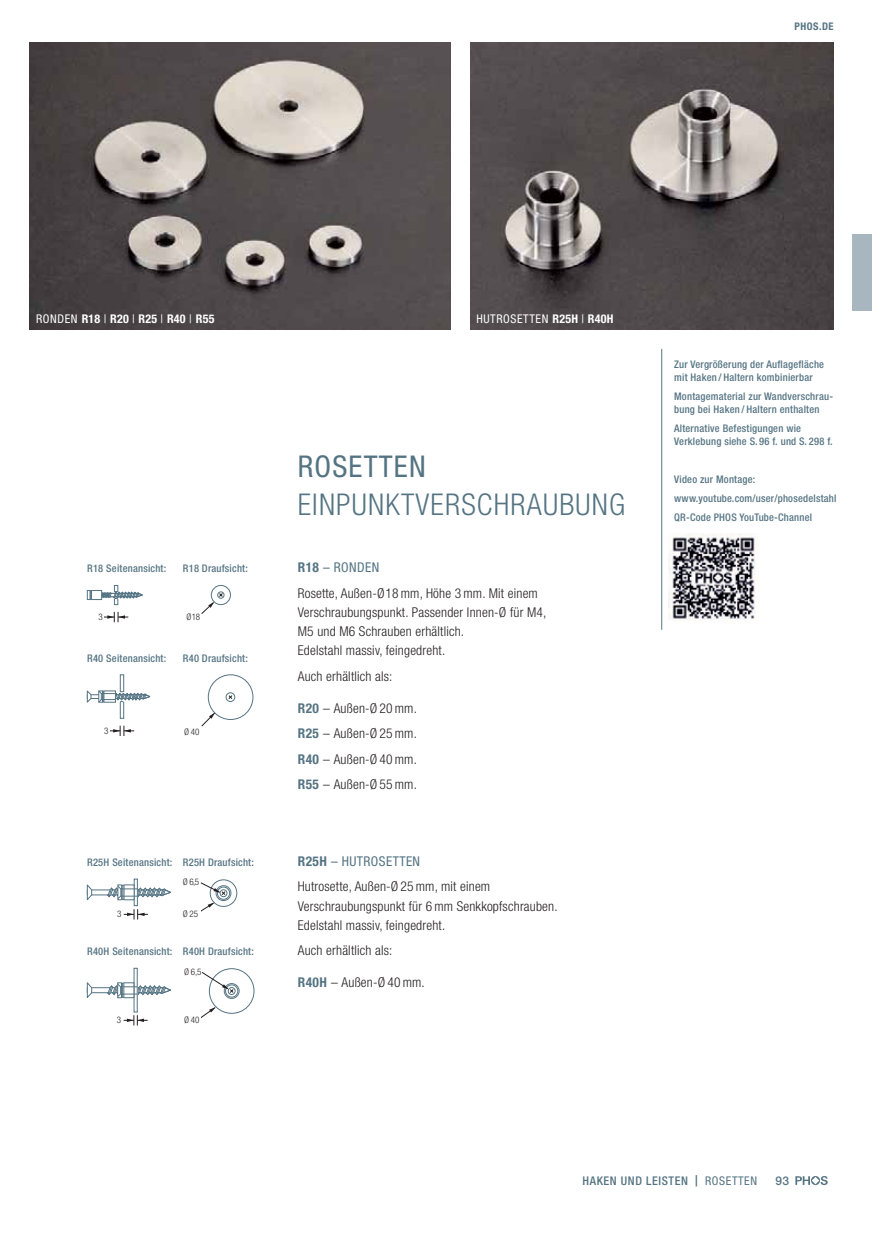
<style>
.page{position:relative;width:872px;height:1234px;background:#fff}
.page>*{position:absolute;margin:0;border:0;box-sizing:border-box;transform-origin:0 0}
.t1{font:300 condensed 30px "Helvetica Neue LT Std";letter-spacing:.04em;color:#557483}
.t2{font:condensed 30px "Helvetica Neue LT Std";letter-spacing:.04em;color:#557483}
.t3{font:300 condensed 13.5px/25.5px "Helvetica Neue LT Std";letter-spacing:.015em;color:#231f20}
.t4{font:700 condensed 12px "Helvetica Neue LT Std";letter-spacing:.02em;color:#fff}
.t5{font:500 condensed 12px "Helvetica Neue LT Std";letter-spacing:.05em;color:#557483}
.t6{font:condensed 12px "Helvetica Neue LT Std";letter-spacing:.05em;color:#fff}
.t7{font:500 12px "Helvetica Neue LT Std";color:#557483}
.t8{font:500 condensed 10.5px/12.8px "Helvetica Neue LT Std";letter-spacing:.02em;color:#557483}
.t9{font:700 condensed 10.5px "Helvetica Neue LT Std";letter-spacing:.05em;color:#557483}
.t10{font:300 condensed 9px "Helvetica Neue LT Std";color:#231f20}
.s1{font-weight:400}
.s2{font-weight:700}
.s3{font-weight:700;color:#557483}
.s4{font-weight:400;color:#557483}
.s5{font-stretch:normal;font-size:11.25px}
</style>
<div class="page">
<img style="left:30px;top:43px;width:421px;height:287px">
<img style="left:470px;top:43px;width:363px;height:287px">
<img style="left:669px;top:533px;width:89px;height:89px">
<div style="left:211px;top:585px;width:20px;height:20px;border:1px solid #557483;border-radius:50%"></div>
<div style="left:217px;top:591px;width:7px;height:7px;border:1px solid #557483;border-radius:50%"></div>
<svg style="left:201px;top:592px;width:22px;height:22px"></svg>
<div style="left:114px;top:585px;width:4px;height:20px;border:1px solid #557483"></div>
<svg style="left:87px;top:590px;width:56px;height:9px"></svg>
<svg style="left:104px;top:611px;width:24px;height:11px"></svg>
<div style="left:120px;top:674px;width:4px;height:44px;border:1px solid #557483"></div>
<svg style="left:87px;top:690px;width:63px;height:12px"></svg>
<svg style="left:110px;top:725px;width:24px;height:10px"></svg>
<svg style="left:228px;top:695px;width:4px;height:4px"></svg>
<div style="left:208px;top:674px;width:45px;height:45px;border:1px solid #557483;border-radius:50%"></div>
<div style="left:226px;top:692px;width:9px;height:9px;border:1px solid #557483;border-radius:50%"></div>
<svg style="left:201px;top:712px;width:14px;height:14px"></svg>
<div style="left:209px;top:968px;width:45px;height:45px;border:1px solid #557483;border-radius:50%"></div>
<div style="left:224px;top:982px;width:15px;height:16px;border:1px solid #557483;border-radius:50%"></div>
<div style="left:225px;top:984px;width:13px;height:13px;border:1px solid #557483;border-radius:50%"></div>
<div style="left:228px;top:986px;width:7px;height:8px;border:1px solid #557483;border-radius:50%"></div>
<svg style="left:201px;top:971px;width:33px;height:21px"></svg>
<svg style="left:201px;top:1006px;width:15px;height:12px"></svg>
<div style="left:134px;top:967px;width:4px;height:45px;border:1px solid #557483"></div>
<svg style="left:124px;top:1015px;width:24px;height:10px"></svg>
<svg style="left:87px;top:981px;width:84px;height:17px"></svg>
<svg style="left:124px;top:909px;width:24px;height:10px"></svg>
<div style="left:134px;top:878px;width:4px;height:27px;border:1px solid #557483"></div>
<svg style="left:87px;top:883px;width:84px;height:17px"></svg>
<div style="left:217px;top:886px;width:13px;height:13px;border:1px solid #557483;border-radius:50%"></div>
<div style="left:220px;top:889px;width:7px;height:7px;border:1px solid #557483;border-radius:50%"></div>
<div style="left:216px;top:885px;width:15px;height:15px;border:1px solid #557483;border-radius:50%"></div>
<div style="left:210px;top:879px;width:27px;height:27px;border:1px solid #557483;border-radius:50%"></div>
<svg style="left:200px;top:882px;width:26px;height:13px"></svg>
<svg style="left:201px;top:902px;width:13px;height:10px"></svg>
<hr style="left:661px;top:349px;width:1px;height:280px;background:#557483">
<svg style="left:795px;top:1176px;width:32px;height:8px"></svg>
<div style="left:853px;top:234px;width:19px;height:76px;background:#a7b6bf"></div>
<p class="t9" style="left:794px;top:20px;width:41px">PHOS.DE</p>
<p class="t4" style="left:36px;top:312px;width:180px"><span class="s1">RONDEN</span> R18 <span class="s1">|</span> R20 <span class="s1">|</span> R25 <span class="s1">|</span> R40 <span class="s1">|</span> R55</p>
<p class="t6" style="left:476px;top:315px;width:139px">HUTROSETTEN <span class="s2">R25H</span> | <span class="s2">R40H</span></p>
<p class="t8" style="left:87px;top:563px;width:81px">R18 Seitenansicht:</p>
<p class="t8" style="left:183px;top:563px;width:66px">R18 Draufsicht:</p>
<p class="t10" style="left:98px;top:613px;width:6px">3</p>
<p class="t10" style="left:186px;top:613px;width:15px">Ø 18</p>
<p class="t8" style="left:87px;top:652px;width:81px">R40 Seitenansicht:</p>
<p class="t8" style="left:183px;top:652px;width:66px">R40 Draufsicht:</p>
<p class="t10" style="left:104px;top:727px;width:6px">3</p>
<p class="t10" style="left:184px;top:728px;width:17px">Ø 40</p>
<p class="t8" style="left:87px;top:856px;width:87px">R25H Seitenansicht:</p>
<p class="t8" style="left:183px;top:856px;width:73px">R25H Draufsicht:</p>
<p class="t10" style="left:183px;top:878px;width:18px">Ø 6,5</p>
<p class="t10" style="left:117px;top:910px;width:6px">3</p>
<p class="t10" style="left:183px;top:910px;width:17px">Ø25</p>
<p class="t8" style="left:87px;top:946px;width:87px">R40H Seitenansicht:</p>
<p class="t8" style="left:183px;top:946px;width:73px">R40H Draufsicht:</p>
<p class="t10" style="left:184px;top:967px;width:19px">Ø 6,5</p>
<p class="t10" style="left:117px;top:1016px;width:6px">3</p>
<p class="t10" style="left:184px;top:1016px;width:17px">Ø 40</p>
<h1 class="t2" style="left:298px;top:455px;width:129px">ROSETTEN</h1>
<h1 class="t1" style="left:298px;top:493px;width:329px">EINPUNKTVERSCHRAUBUNG</h1>
<p class="t3" style="left:298px;top:556px;width:242px"><span class="s3">R18</span> <span class="s4">– RONDEN<br></span>Rosette, Außen-Ø 18 mm, Höhe 3 mm. Mit einem</p>
<p class="t3" style="left:298px;top:604px;width:250px;line-height:19.2px">Verschraubungspunkt. Passender Innen-Ø für M4,<br>M5 und M6 Schrauben erhältlich.<br>Edelstahl massiv, feingedreht.</p>
<p class="t3" style="left:298px;top:664px;width:96px">Auch erhältlich als:</p>
<p class="t3" style="left:298px;top:696px;width:121px;text-align:justify"><span class="s3">R20</span> – Außen-Ø 20 mm.<br><span class="s3">R25</span> – Außen-Ø 25 mm.<br><span class="s3">R40</span> – Außen-Ø 40 mm.<br><span class="s3">R55</span> – Außen-Ø 55 mm.</p>
<p class="t3" style="left:298px;top:849px;width:194px"><span class="s3">R25H</span> <span class="s4">– HUTROSETTEN<br></span>Hutrosette, Außen-Ø 25 mm, mit einem</p>
<p class="t3" style="left:298px;top:897px;width:261px;line-height:19.2px">Verschraubungspunkt für 6 mm Senkkopfschrauben.<br>Edelstahl massiv, feingedreht.</p>
<p class="t3" style="left:298px;top:939px;width:96px">Auch erhältlich als:</p>
<p class="t3" style="left:298px;top:971px;width:129px"><span class="s3">R40H</span> – Außen-Ø 40 mm.</p>
<p class="t8" style="left:674px;top:359px;width:151px">Zur Vergrößerung der Auflagefläche mit Haken / Haltern kombinierbar</p>
<p class="t8" style="left:674px;top:391px;width:160px">Montagematerial zur Wandverschrau&shy;bung bei Haken / Haltern enthalten</p>
<p class="t8" style="left:674px;top:423px;width:160px">Alternative Befestigungen wie<br>Verklebung siehe S. 96 f. und S. 298 f.</p>
<p class="t8" style="left:674px;top:471px;width:164px;line-height:19.2px">Video zur Montage: www.youtube.com/user/phosedelstahl<br>QR-Code PHOS YouTube-Channel</p>
<p class="t5" style="left:582px;top:1176px;width:176px">HAKEN UND LEISTEN <span class="s5">|</span> <span class="s1">ROSETTEN</span></p>
<p class="t7" style="left:775px;top:1173px;width:15px">93</p>
</div>
